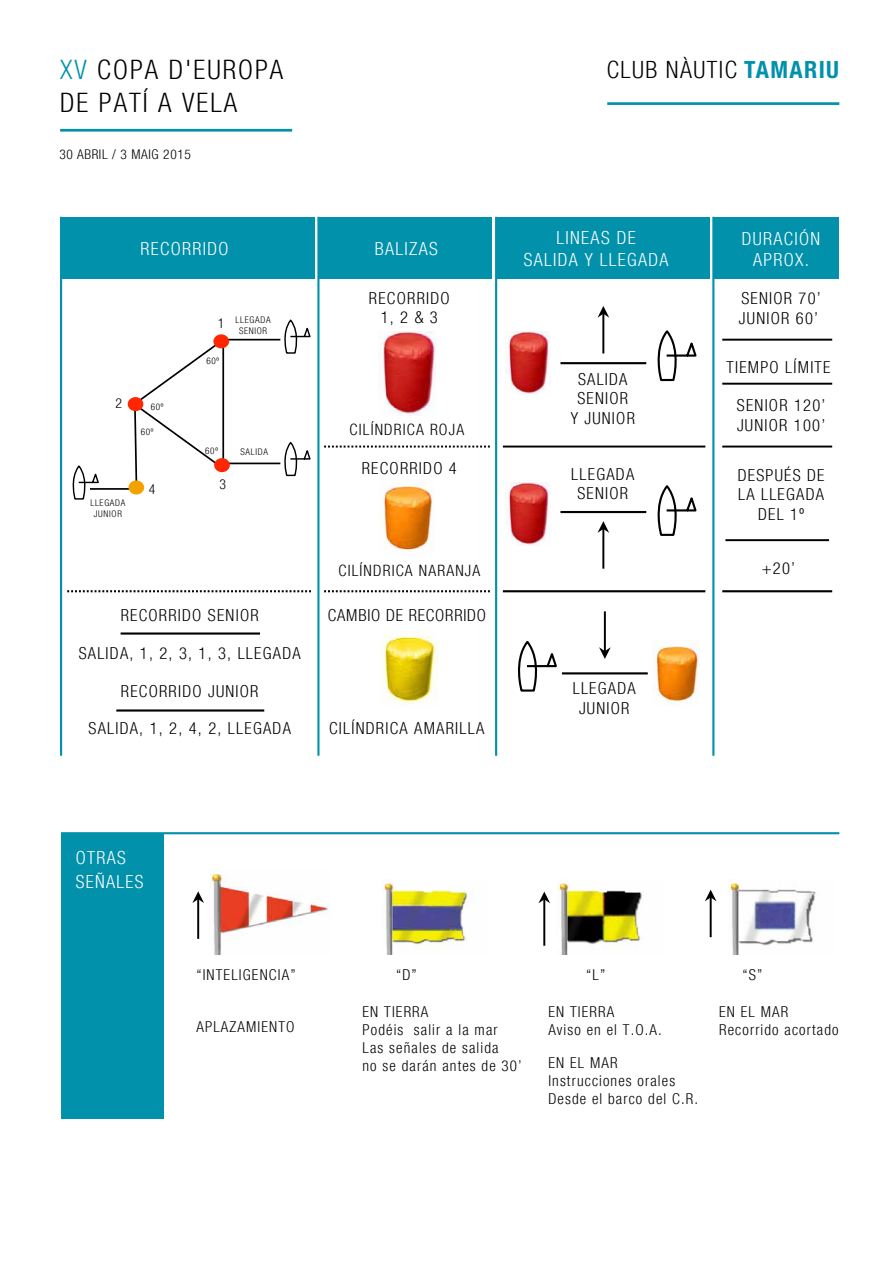
<style>
.page{position:relative;width:893px;height:1263px;background:#fff}
.page>*{position:absolute;margin:0;border:0;box-sizing:border-box;transform-origin:0 0}
.t1{font:300 condensed 26.7px "Helvetica Neue LT Std";letter-spacing:.075em;color:#000}
.t2{font:300 condensed 23.85px "Helvetica Neue LT Std";letter-spacing:.06em;color:#000}
.t3{font:300 condensed 18px/21.6px "Helvetica Neue LT Std";letter-spacing:.075em;color:#fff;text-align:center}
.t4{font:300 condensed 16.5px/19.8px "Helvetica Neue LT Std";letter-spacing:.075em;color:#000;text-align:center}
.t5{font:300 condensed 16.5px "Helvetica Neue LT Std";letter-spacing:.05em;color:#000}
.t6{font:300 condensed 15.6px "Helvetica Neue LT Std";letter-spacing:.075em;color:#000}
.t7{font:300 condensed 15px/18px "Helvetica Neue LT Std";letter-spacing:.075em;color:#000}
.t8{font:300 condensed 13.8px "Helvetica Neue LT Std";color:#000}
.t9{font:300 condensed 13.35px "Helvetica Neue LT Std";letter-spacing:.045em;color:#000}
.t10{font:300 condensed 9.15px/10.9px "Helvetica Neue LT Std";letter-spacing:.075em;color:#000;text-align:center}
.s1{color:#0291ab}
.s2{font-weight:700;color:#0291ab}
</style>
<div class="page">
<hr style="left:607px;top:102px;width:232px;height:3px;background:#0291ab">
<hr style="left:60px;top:129px;width:232px;height:3px;background:#0291ab">
<div style="left:61px;top:833px;width:103px;height:286px;background:#0291ab"></div>
<hr style="left:61px;top:832px;width:778px;height:2px;background:#0291ab">
<hr style="left:543px;top:895px;width:2px;height:51px;background:#000">
<svg style="left:538px;top:891px;width:12px;height:12px"></svg>
<hr style="left:710px;top:893px;width:2px;height:44px;background:#000">
<svg style="left:705px;top:890px;width:11px;height:11px"></svg>
<hr style="left:197px;top:895px;width:2px;height:44px;background:#000">
<svg style="left:192px;top:891px;width:12px;height:12px"></svg>
<img style="left:728px;top:882px;width:88px;height:72px">
<img style="left:210px;top:869px;width:118px;height:85px">
<img style="left:382px;top:882px;width:93px;height:72px">
<img style="left:557px;top:882px;width:85px;height:72px">
<div style="left:713px;top:217px;width:126px;height:61px;background:#0291ab"></div>
<hr style="left:712px;top:217px;width:2px;height:539px;background:#0291ab">
<hr style="left:722px;top:383px;width:110px;height:2px;background:#000">
<hr style="left:722px;top:339px;width:110px;height:2px;background:#000">
<hr style="left:722px;top:590px;width:110px;height:2px;background:#000">
<hr style="left:722px;top:446px;width:110px;height:1px;background:#000">
<hr style="left:725px;top:539px;width:104px;height:2px;background:#000">
<div style="left:318px;top:217px;width:174px;height:61px;background:#0291ab"></div>
<hr style="left:317px;top:217px;width:2px;height:539px;background:#0291ab">
<svg style="left:324px;top:446px;width:166px;height:1px"></svg>
<svg style="left:324px;top:590px;width:166px;height:2px"></svg>
<img style="left:380px;top:630px;width:58px;height:74px">
<img style="left:380px;top:482px;width:54px;height:70px">
<img style="left:380px;top:331px;width:56px;height:84px">
<div style="left:496px;top:217px;width:213px;height:61px;background:#0291ab"></div>
<hr style="left:495px;top:217px;width:2px;height:539px;background:#0291ab">
<hr style="left:503px;top:446px;width:202px;height:1px;background:#000">
<hr style="left:503px;top:590px;width:202px;height:2px;background:#000">
<svg style="left:517px;top:640px;width:40px;height:52px"></svg>
<svg style="left:657px;top:485px;width:40px;height:51px"></svg>
<hr style="left:560px;top:362px;width:86px;height:2px;background:#000">
<hr style="left:560px;top:511px;width:86px;height:2px;background:#000">
<hr style="left:562px;top:672px;width:86px;height:2px;background:#000">
<svg style="left:657px;top:330px;width:40px;height:52px"></svg>
<img style="left:654px;top:640px;width:45px;height:65px">
<img style="left:507px;top:331px;width:44px;height:64px">
<img style="left:507px;top:482px;width:44px;height:63px">
<hr style="left:602px;top:310px;width:2px;height:43px;background:#000">
<svg style="left:597px;top:306px;width:12px;height:12px"></svg>
<hr style="left:602px;top:525px;width:2px;height:44px;background:#000">
<svg style="left:597px;top:521px;width:12px;height:12px"></svg>
<hr style="left:604px;top:611px;width:2px;height:44px;background:#000">
<svg style="left:599px;top:647px;width:12px;height:12px"></svg>
<div style="left:61px;top:217px;width:253px;height:61px;background:#0291ab"></div>
<hr style="left:60px;top:217px;width:2px;height:539px;background:#0291ab">
<hr style="left:229px;top:463px;width:51px;height:1px;background:#000">
<hr style="left:226px;top:339px;width:54px;height:1px;background:#000">
<svg style="left:67px;top:590px;width:244px;height:2px"></svg>
<hr style="left:121px;top:632px;width:139px;height:3px;background:#000">
<hr style="left:116px;top:709px;width:148px;height:2px;background:#000">
<svg style="left:132px;top:343px;width:94px;height:137px"></svg>
<div style="left:214px;top:335px;width:14px;height:12px;background:#ff2600;border-radius:50%"></div>
<div style="left:213px;top:334px;width:16px;height:14px;border:2px solid #ff2600;border-radius:50%"></div>
<div style="left:215px;top:459px;width:14px;height:12px;background:#ff2600;border-radius:50%"></div>
<div style="left:214px;top:458px;width:16px;height:14px;border:2px solid #ff2600;border-radius:50%"></div>
<div style="left:129px;top:398px;width:13px;height:12px;background:#ff2600;border-radius:50%"></div>
<div style="left:128px;top:397px;width:15px;height:14px;border:2px solid #ff2600;border-radius:50%"></div>
<hr style="left:90px;top:488px;width:46px;height:2px;background:#000">
<div style="left:129px;top:481px;width:14px;height:13px;background:#f4a200;border-radius:50%"></div>
<div style="left:129px;top:480px;width:15px;height:14px;border:2px solid #f4a200;border-radius:50%"></div>
<svg style="left:72px;top:465px;width:28px;height:35px"></svg>
<svg style="left:284px;top:442px;width:27px;height:35px"></svg>
<svg style="left:284px;top:319px;width:27px;height:35px"></svg>
<h1 class="t1" style="left:60px;top:55px;width:225px"><span class="s1">XV</span> COPA D'EUROPA</h1>
<h2 class="t2" style="left:607px;top:56px;width:234px">CLUB NÀUTIC <span class="s2">TAMARIU</span></h2>
<h1 class="t1" style="left:60px;top:87px;width:179px">DE PATÍ A VELA</h1>
<p class="t9" style="left:60px;top:147px;width:133px">30 ABRIL / 3 MAIG 2015</p>
<p class="t3" style="left:140px;top:238px;width:90px">RECORRIDO</p>
<p class="t8" style="left:116px;top:395px;width:8px">2</p>
<p class="t10" style="left:151px;top:401px;width:14px">60º</p>
<p class="t10" style="left:141px;top:426px;width:14px">60º</p>
<p class="t10" style="left:90px;top:497px;width:37px">LLEGADA<br>JUNIOR</p>
<p class="t8" style="left:149px;top:481px;width:8px">4</p>
<p class="t8" style="left:218px;top:315px;width:8px">1</p>
<p class="t10" style="left:206px;top:355px;width:14px">60º</p>
<p class="t10" style="left:236px;top:314px;width:37px">LLEGADA<br>SENIOR</p>
<p class="t10" style="left:205px;top:445px;width:14px">60º</p>
<p class="t8" style="left:220px;top:476px;width:8px">3</p>
<p class="t10" style="left:240px;top:446px;width:29px">SALIDA</p>
<p class="t4" style="left:121px;top:605px;width:139px">RECORRIDO SENIOR</p>
<p class="t4" style="left:79px;top:643px;width:223px">SALIDA, 1, 2, 3, 1, 3, LLEGADA</p>
<p class="t4" style="left:121px;top:682px;width:139px">RECORRIDO JUNIOR</p>
<p class="t4" style="left:89px;top:718px;width:204px">SALIDA, 1, 2, 4, 2, LLEGADA</p>
<p class="t3" style="left:375px;top:238px;width:65px">BALIZAS</p>
<p class="t4" style="left:369px;top:288px;width:82px">RECORRIDO<br>1, 2 &amp; 3</p>
<p class="t6" style="left:350px;top:420px;width:116px">CILÍNDRICA ROJA</p>
<p class="t4" style="left:362px;top:458px;width:97px">RECORRIDO 4</p>
<p class="t6" style="left:338px;top:562px;width:143px">CILÍNDRICA NARANJA</p>
<p class="t5" style="left:328px;top:606px;width:160px">CAMBIO DE RECORRIDO</p>
<p class="t4" style="left:329px;top:718px;width:157px">CILÍNDRICA AMARILLA</p>
<p class="t3" style="left:524px;top:227px;width:146px">LINEAS DE<br>SALIDA Y LLEGADA</p>
<p class="t4" style="left:571px;top:369px;width:66px">SALIDA<br>SENIOR<br>Y JUNIOR</p>
<p class="t4" style="left:571px;top:464px;width:65px">LLEGADA<br>SENIOR</p>
<p class="t4" style="left:573px;top:679px;width:65px">LLEGADA<br>JUNIOR</p>
<p class="t3" style="left:742px;top:227px;width:80px">DURACIÓN<br>APROX.</p>
<p class="t4" style="left:739px;top:288px;width:83px;text-align:left">SENIOR 70’<br>JUNIOR 60’</p>
<p class="t4" style="left:726px;top:358px;width:105px">TIEMPO LÍMITE</p>
<p class="t4" style="left:737px;top:395px;width:90px;text-align:left">SENIOR 120’<br>JUNIOR 100’</p>
<p class="t4" style="left:738px;top:465px;width:88px">DESPUÉS DE<br>LA LLEGADA<br>DEL 1º</p>
<p class="t4" style="left:762px;top:558px;width:35px">+20’</p>
<p class="t3" style="left:76px;top:846px;width:69px;line-height:23.4px;text-align:left">OTRAS<br>SEÑALES</p>
<p class="t7" style="left:196px;top:965px;width:101px">“INTELIGENCIA”</p>
<p class="t7" style="left:586px;top:965px;width:21px">“L”</p>
<p class="t7" style="left:396px;top:965px;width:22px">“D”</p>
<p class="t7" style="left:742px;top:965px;width:22px">“S”</p>
<p class="t7" style="left:196px;top:1018px;width:100px">APLAZAMIENTO</p>
<p class="t7" style="left:362px;top:1002px;width:161px">EN TIERRA<br>Podéis salir a la mar<br>Las señales de salida<br>no se darán antes de 30’</p>
<p class="t7" style="left:548px;top:1002px;width:115px">EN TIERRA<br>Aviso en el T.O.A.</p>
<p class="t7" style="left:548px;top:1054px;width:151px">EN EL MAR<br>Instrucciones orales<br>Desde el barco del C.R.</p>
<p class="t7" style="left:719px;top:1002px;width:121px">EN EL MAR<br>Recorrido acortado</p>
</div>
